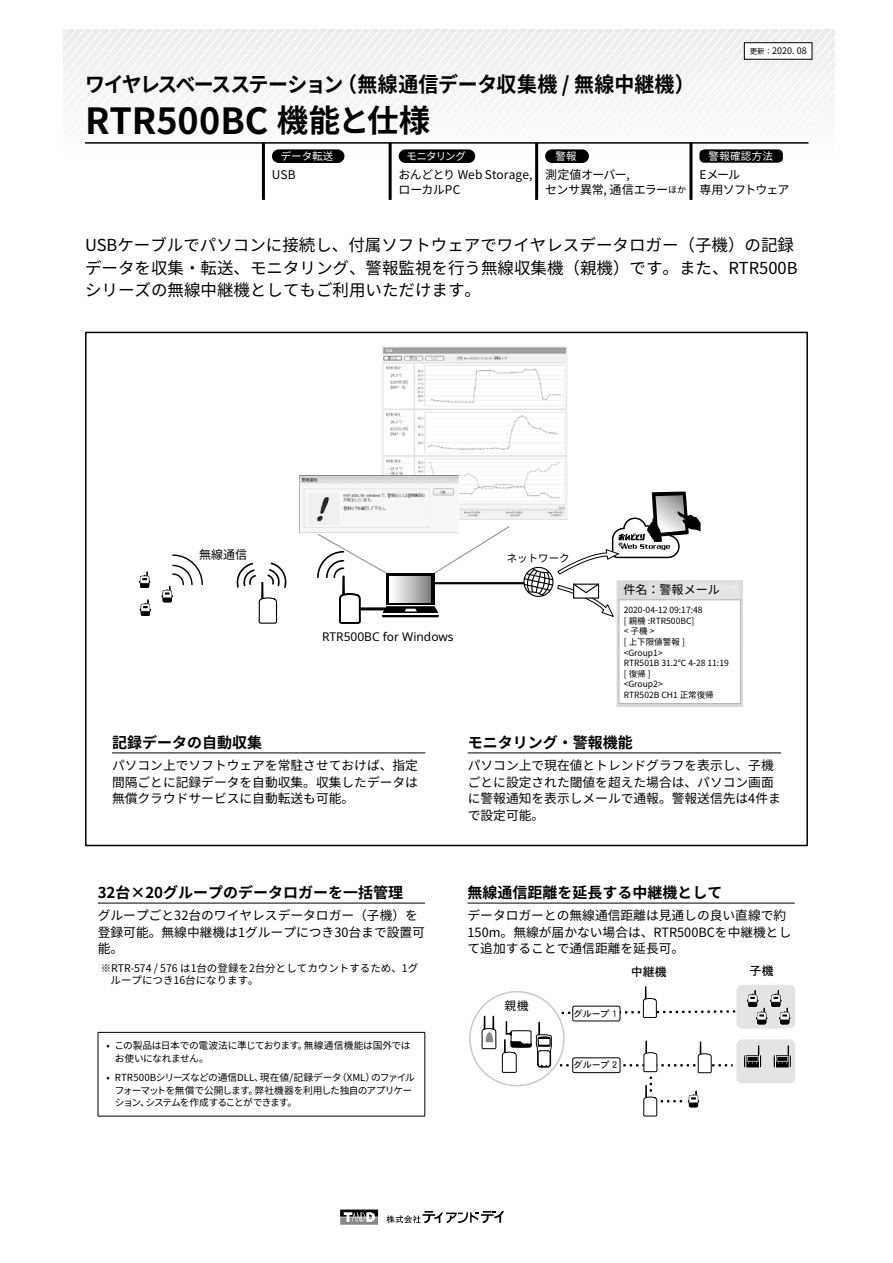
<style>
.page{position:relative;width:893px;height:1263px;background:#fff}
.page>*{position:absolute;margin:0;border:0;box-sizing:border-box;transform-origin:0 0}
.t1{font:700 36px "Noto Sans CJ Kjp";color:#000}
.t2{font:700 21px "Noto Sans CJ Kjp";letter-spacing:-.025em;color:#000;scale:.95 1}
.t3{font:16.5px/22.5px "Noto Sans CJ Kjp";color:#000}
.t4{font:700 15px "Noto Sans CJ Kjp";color:#000}
.t5{font:12.75px/16.5px "Noto Sans CJ Kjp";color:#000}
.t6{font:12.15px "Noto Sans CJ Kjp";color:#000}
.t7{font:12px/15px "Noto Sans CJ Kjp";letter-spacing:-.015em;color:#000}
.t8{font:12px "Noto Sans";color:#000}
.t9{font:12px/15px "Noto Sans CJ Kjp";letter-spacing:-.075em;color:#000}
.t10{font:12px "DFHS Gothic W5 WINP RKSJ H";color:#000}
.t11{font:12px "DFHS Gothic W3 WINP RKSJ H";color:#000}
.t12{font:10.5px/12px "Noto Sans CJ Kjp";color:#000}
.t13{font:10.5px "Noto Sans CJ Kjp";letter-spacing:-.01em;color:#fff}
.t14{font:9.75px/12.8px "Noto Sans CJ Kjp";letter-spacing:-.045em;color:#000}
.t15{font:9px "DFHS Gothic W5 WINP RKSJ H";color:#000}
.t16{font:9px "Noto Sans CJ Kjp";color:#000}
.t17{font:8.55px/10.6px "Noto Sans CJ Kjp";color:#000}
.s1{font-size:31.5px}
.s2{font-size:9px}
.s3{font-size:7.5px}
</style>
<div class="page">
<svg style="left:63px;top:29px;width:772px;height:146px"></svg>
<svg style="left:340px;top:1209px;width:38px;height:16px"></svg>
<svg style="left:386px;top:1211px;width:118px;height:12px"></svg>
<hr style="left:85px;top:142px;width:723px;height:2px;background:#000">
<hr style="left:98px;top:903px;width:327px;height:1px;background:#000">
<hr style="left:98px;top:1032px;width:327px;height:1px;background:#000">
<hr style="left:98px;top:1032px;width:1px;height:84px;background:#000">
<hr style="left:425px;top:1032px;width:1px;height:84px;background:#000">
<hr style="left:98px;top:1116px;width:327px;height:1px;background:#000">
<hr style="left:468px;top:903px;width:327px;height:1px;background:#000">
<div style="left:736px;top:985px;width:59px;height:44px;background:#e3e4e4;border-radius:6px"></div>
<div style="left:736px;top:1039px;width:59px;height:44px;background:#e3e4e4;border-radius:6px"></div>
<svg style="left:481px;top:1016px;width:71px;height:58px"></svg>
<svg style="left:559px;top:986px;width:179px;height:32px"></svg>
<div style="left:573px;top:1006px;width:47px;height:15px;background:#fff;border-radius:2px"></div>
<div style="left:573px;top:1006px;width:47px;height:15px;border:1px solid #000;border-radius:2px"></div>
<div style="left:744px;top:1055px;width:17px;height:12px;background:#000"></div>
<svg style="left:744px;top:1045px;width:16px;height:22px"></svg>
<svg style="left:774px;top:1055px;width:17px;height:12px"></svg>
<svg style="left:774px;top:1045px;width:16px;height:22px"></svg>
<svg style="left:747px;top:990px;width:43px;height:34px"></svg>
<svg style="left:560px;top:1040px;width:173px;height:77px"></svg>
<hr style="left:434px;top:582px;width:107px;height:2px;background:#000">
<img style="left:382px;top:346px;width:185px;height:174px">
<img style="left:299px;top:476px;width:159px;height:56px">
<svg style="left:140px;top:599px;width:11px;height:17px"></svg>
<svg style="left:139px;top:571px;width:11px;height:17px"></svg>
<svg style="left:161px;top:554px;width:42px;height:48px"></svg>
<svg style="left:236px;top:562px;width:51px;height:62px"></svg>
<svg style="left:523px;top:491px;width:220px;height:216px"></svg>
<div style="left:619px;top:600px;width:121px;height:103px;background:#fff"></div>
<div style="left:619px;top:600px;width:122px;height:104px;border:1px solid #b2b3b3"></div>
<svg style="left:316px;top:526px;width:193px;height:98px"></svg>
<hr style="left:112px;top:752px;width:313px;height:1px;background:#000">
<hr style="left:468px;top:752px;width:313px;height:1px;background:#000">
<div style="left:744px;top:43px;width:68px;height:16px;background:#fff"></div>
<hr style="left:262px;top:143px;width:3px;height:57px;background:#000">
<hr style="left:389px;top:143px;width:3px;height:57px;background:#000">
<hr style="left:535px;top:143px;width:3px;height:57px;background:#000">
<hr style="left:689px;top:143px;width:3px;height:57px;background:#000">
<div style="left:272px;top:149px;width:72px;height:14px;background:#000;border-radius:7px"></div>
<div style="left:399px;top:149px;width:76px;height:14px;background:#000;border-radius:7px"></div>
<div style="left:545px;top:149px;width:44px;height:14px;background:#000;border-radius:7px"></div>
<div style="left:699px;top:149px;width:84px;height:14px;background:#000;border-radius:5px"></div>
<h2 class="t2" style="left:85px;top:73px;width:643px">ワイヤレスベースステーション（無線通信データ収集機 / 無線中継機）</h2>
<h1 class="t1" style="left:85px;top:100px;width:347px">RTR500BC <span class="s1">機能と仕様</span></h1>
<p class="t13" style="left:281px;top:150px;width:54px">データ転送</p>
<p class="t7" style="left:272px;top:168px;width:25px">USB</p>
<p class="t13" style="left:406px;top:150px;width:61px">モニタリング</p>
<p class="t7" style="left:399px;top:168px;width:135px">おんどとり Web Storage,ローカルPC</p>
<p class="t13" style="left:555px;top:150px;width:23px">警報</p>
<p class="t7" style="left:545px;top:168px;width:143px">測定値オーバー,<br>センサ異常, 通信エラー<span class="s2">ほか</span></p>
<p class="t16" style="left:750px;top:46px;width:58px"><span class="s3">更新：</span>2020. 08</p>
<p class="t13" style="left:709px;top:150px;width:66px">警報確認方法</p>
<p class="t9" style="left:699px;top:168px;width:92px">Eメール<br>専用ソフトウェア</p>
<p class="t3" style="left:85px;top:234px;width:714px">USBケーブルでパソコンに接続し、付属ソフトウェアでワイヤレスデータロガー（子機）の記録データを収集・転送、モニタリング、警報監視を行う無線収集機（親機）です。また、RTR500Bシリーズの無線中継機としてもご利用いただけます。</p>
<p class="t7" style="left:199px;top:547px;width:49px">無線通信</p>
<p class="t12" style="left:507px;top:552px;width:64px">ネットワーク</p>
<p class="t8" style="left:322px;top:628px;width:133px">RTR500BC for Windows</p>
<p class="t6" style="left:623px;top:583px;width:98px">件名：警報メール</p>
<p class="t17" style="left:624px;top:605px;width:107px">2020-04-12 09:17:48<br>[ 親機 :RTR500BC]<br>&lt;子機&gt;<br>[ 上下限値警報 ]<br>&lt;Group1&gt;<br>RTR501B 31.2℃ 4-28 11:19 [復帰]<br>&lt;Group2&gt;<br>RTR502B CH1 正常復帰</p>
<p class="t4" style="left:112px;top:734px;width:151px">記録データの自動収集</p>
<p class="t5" style="left:112px;top:757px;width:307px;text-align:justify">パソコン上でソフトウェアを常駐させておけば、指定間隔ごとに記録データを自動収集。収集したデータは無償クラウドサービスに自動転送も可能。</p>
<p class="t4" style="left:98px;top:884px;width:307px">32台×20グループのデータロガーを一括管理</p>
<p class="t5" style="left:98px;top:908px;width:329px">グループごと32台のワイヤレスデータロガー（子機）を登録可能。無線中継機は1グループにつき30台まで設置可能。</p>
<p class="t12" style="left:111px;top:962px;width:309px;text-indent:-10px">※RTR-574 / 576 は1台の登録を2台分としてカウントするため、1グループにつき16台になります。</p>
<p class="t14" style="left:115px;top:1040px;width:297px;text-indent:-8px">• この製品は日本での電波法に準じております。無線通信機能は国外ではお使いになれません。</p>
<p class="t14" style="left:115px;top:1071px;width:302px;text-indent:-8px">• RTR500Bシリーズなどの通信DLL、現在値/記録データ（XML）のファイルフォーマットを無償で公開します。弊社機器を利用した独自のアプリケーション、システムを作成することができます。</p>
<p class="t4" style="left:468px;top:734px;width:166px">モニタリング・警報機能</p>
<p class="t5" style="left:468px;top:757px;width:315px">パソコン上で現在値とトレンドグラフを表示し、子機ごとに設定された閾値を超えた場合は、パソコン画面に警報通知を表示しメールで通報。警報送信先は4件まで設定可能。</p>
<p class="t4" style="left:468px;top:884px;width:256px">無線通信距離を延長する中継機として</p>
<p class="t5" style="left:468px;top:908px;width:325px">データロガーとの無線通信距離は見通しの良い直線で約<br>150m。無線が届かない場合は、RTR500BCを中継機として追加することで通信距離を延長可。</p>
<p class="t11" style="left:505px;top:1000px;width:26px">親機</p>
<p class="t15" style="left:574px;top:1009px;width:47px">グループ１</p>
<p class="t10" style="left:631px;top:965px;width:38px">中継機</p>
<p class="t10" style="left:750px;top:965px;width:26px">子機</p>
<p class="t15" style="left:574px;top:1061px;width:45px">グループ 2</p>
</div>
